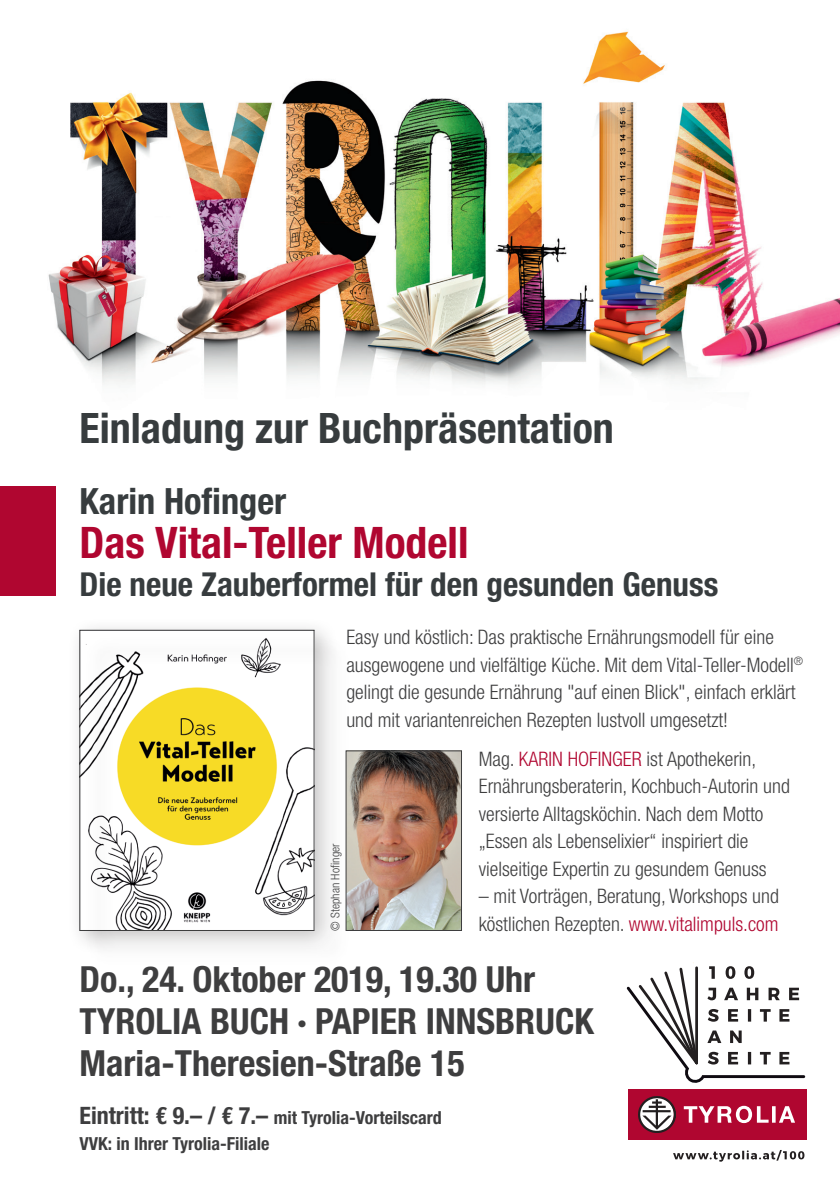
<style>
.page{position:relative;width:840px;height:1191px;background:#fff}
.page>*{position:absolute;margin:0;border:0;box-sizing:border-box;transform-origin:0 0}
.t1{font:700 condensed 43.4px "Helvetica Neue LT Std";color:#b00630}
.t2{font:700 condensed 42px "Helvetica Neue LT Std";color:#373c3e}
.t3{font:700 condensed 36.2px "Helvetica Neue LT Std";color:#373c3e}
.t4{font:700 condensed 36px/42px "Helvetica Neue LT Std";color:#3e3e3f}
.t5{font:700 condensed 33px "Helvetica Neue LT Std";color:#373c3e}
.t6{font:300 condensed 20px/27.6px "Helvetica Neue LT Std";color:#3e3e3f}
.t7{font:700 condensed 18px/25.2px "Helvetica Neue LT Std";color:#3e3e3f}
.t8{font:300 condensed 12px "Helvetica Neue LT Std";letter-spacing:.01em;color:#3e3e3f}
.s1{color:#b00630}
.s2{font-size:24px}
</style>
<div class="page">
<img style="left:48px;top:31px;width:791px;height:354px">
<div style="left:0;top:486px;width:56px;height:110px;background:#b00630"></div>
<div style="left:67px;top:617px;width:271px;height:338px;background:#231f20;opacity:.26"></div>
<div style="left:84px;top:634px;width:266px;height:333px;background:#231f20;opacity:.75"></div>
<div style="left:627px;top:1089px;width:179px;height:51px;background:#b00630"></div>
<svg style="left:683px;top:1105px;width:111px;height:18px"></svg>
<img style="left:638px;top:1096px;width:36px;height:36px">
<svg style="left:626px;top:966px;width:178px;height:117px"></svg>
<svg style="left:673px;top:1150px;width:131px;height:11px"></svg>
<img style="left:347px;top:752px;width:112px;height:176px">
<div style="left:345px;top:750px;width:116px;height:180px;border:1px solid #3e3e3f"></div>
<h2 class="t2" style="left:79px;top:402px;width:535px">Einladung zur Buchpräsentation</h2>
<h3 class="t3" style="left:79px;top:479px;width:208px">Karin Hofinger</h3>
<h1 class="t1" style="left:79px;top:516px;width:390px">Das Vital-Teller Modell</h1>
<h3 class="t5" style="left:79px;top:564px;width:640px">Die neue Zauberformel für den gesunden Genuss</h3>
<p class="t6" style="left:346px;top:623px;width:458px">Easy und köstlich: Das praktische Ernährungsmodell für eine ausgewogene und vielfältige Küche. Mit dem Vital-Teller-Modell<sup>® </sup>gelingt die gesunde Ernährung "auf einen Blick", einfach erklärt und mit variantenreichen Rezepten lustvoll umgesetzt!</p>
<p class="t6" style="left:478px;top:744px;width:312px">Mag. <span class="s1">KARIN HOFINGER</span> ist Apothekerin, Ernährungsberaterin, Kochbuch-Autorin und versierte Alltagsköchin. Nach dem Motto „Essen als Lebenselixier“ inspiriert die vielseitige Expertin zu gesundem Genuss</p>
<p class="t6" style="left:478px;top:882px;width:301px">– mit Vorträgen, Beratung, Workshops und</p>
<p class="t8" style="left:328px;top:930px;width:89px;rotate:-90deg">© Stephan Hofinger</p>
<p class="t6" style="left:478px;top:909px;width:301px">köstlichen Rezepten. <span class="s1">www.vitalimpuls.com</span></p>
<h3 class="t4" style="left:79px;top:957px;width:515px">Do., 24. Oktober 2019, 19.30 Uhr<br>TYROLIA BUCH · PAPIER INNSBRUCK<br>Maria-Theresien-Straße 15</h3>
<p class="t7" style="left:79px;top:1105px;width:363px"><span class="s2">Eintritt: € 9.– / € 7.–</span> mit Tyrolia-Vorteilscard<br>VVK: in Ihrer Tyrolia-Filiale</p>
</div>
